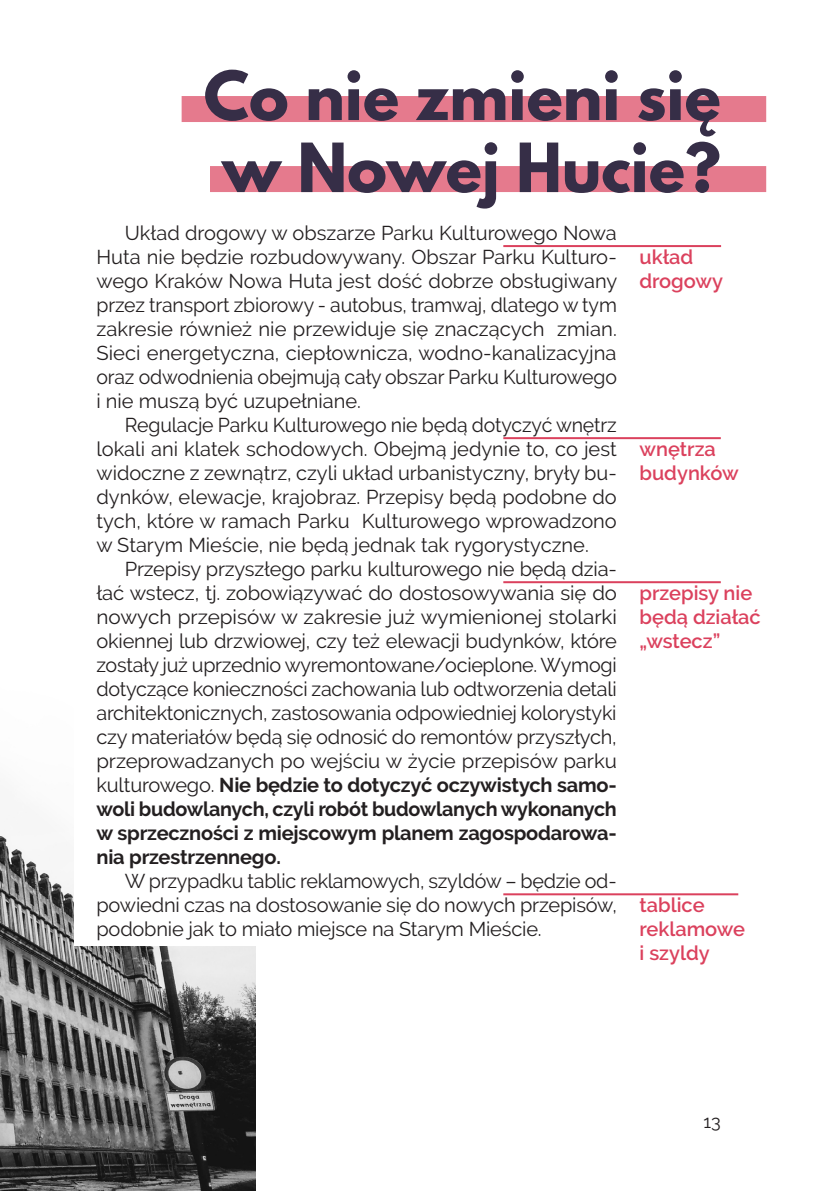
<style>
.page{position:relative;width:840px;height:1191px;background:#fff}
.page>*{position:absolute;margin:0;border:0;box-sizing:border-box;transform-origin:0 0}
._1a_Tytuł{font:700 60px/72px "League Spartan";color:#362e47;text-align:center}
._00_Akapit_zwykły{font:20px/24px "Raleway";letter-spacing:-.005em;color:#231f20;text-align:justify}
.t1{font:600 20px/24px "Raleway";color:#db415d}
.t2{font:18px "Raleway";color:#231f20}
.s1{font-weight:700}
</style>
<div class="page">
<img style="left:0;top:836px;width:256px;height:355px">
<div style="left:181px;top:96px;width:584px;height:26px;background:#e57a8d"></div>
<div style="left:210px;top:166px;width:555px;height:26px;background:#e57a8d"></div>
<div style="left:74px;top:216px;width:565px;height:729px;background:#fff"></div>
<hr style="left:503px;top:245px;width:217px;height:2px;background:#db415d">
<hr style="left:503px;top:437px;width:217px;height:2px;background:#db415d">
<hr style="left:503px;top:581px;width:217px;height:2px;background:#db415d">
<hr style="left:503px;top:893px;width:234px;height:2px;background:#db415d">
<p class="_1a_Tytuł" style="left:204px;top:59px;width:518px">Co nie zmieni się w Nowej Hucie?</p>
<p class="_00_Akapit_zwykły" style="left:96px;top:221px;width:522px;text-indent:28px">Układ drogowy w obszarze Parku Kulturowego Nowa Huta nie będzie rozbudowywany. Obszar Parku Kulturo&shy;wego Kraków Nowa Huta jest dość dobrze obsługiwany przez transport zbiorowy - autobus, tramwaj, dlatego w tym zakresie również nie przewiduje się znaczących zmian.<br>Sieci energetyczna, ciepłownicza, wodno-kanalizacyjna oraz odwodnienia obejmują cały obszar Parku Kulturowego i nie muszą być uzupełniane.</p>
<p class="_00_Akapit_zwykły" style="left:96px;top:413px;width:521px;text-indent:28px">Regulacje Parku Kulturowego nie będą dotyczyć wnętrz lokali ani klatek schodowych. Obejmą jedynie to, co jest widoczne z zewnątrz, czyli układ urbanistyczny, bryły bu&shy;dynków, elewacje, krajobraz. Przepisy będą podobne do tych, które w ramach Parku Kulturowego wprowadzono w Starym Mieście, nie będą jednak tak rygorystyczne.</p>
<p class="_00_Akapit_zwykły" style="left:96px;top:557px;width:522px;text-indent:28px">Przepisy przyszłego parku kulturowego nie będą dzia&shy;łać wstecz, tj. zobowiązywać do dostosowywania się do nowych przepisów w zakresie już wymienionej stolarki okiennej lub drzwiowej, czy też elewacji budynków, które zostały już uprzednio wyremontowane/ocieplone. Wymogi dotyczące konieczności zachowania lub odtworzenia detali architektonicznych, zastosowania odpowiedniej kolorystyki czy materiałów będą się odnosić do remontów przyszłych, przeprowadzanych po wejściu w życie przepisów parku kulturowego. <span class="s1">Nie będzie to dotyczyć oczywistych samo&shy;woli budowlanych, czyli robót budowlanych wykonanych w sprzeczności z miejscowym planem zagospodarowa&shy;nia przestrzennego.</span></p>
<p class="_00_Akapit_zwykły" style="left:96px;top:869px;width:521px;text-indent:28px">W przypadku tablic reklamowych, szyldów – będzie od&shy;powiedni czas na dostosowanie się do nowych przepisów, podobnie jak to miało miejsce na Starym Mieście.</p>
<p class="t1" style="left:639px;top:245px;width:85px">układ drogowy</p>
<p class="t1" style="left:639px;top:437px;width:101px">wnętrza budynków</p>
<p class="t1" style="left:639px;top:581px;width:123px">przepisy nie będą działać „wstecz”</p>
<p class="t1" style="left:639px;top:893px;width:107px">tablice reklamowe i szyldy</p>
<p class="t2" style="left:703px;top:1111px;width:19px">13</p>
</div>
